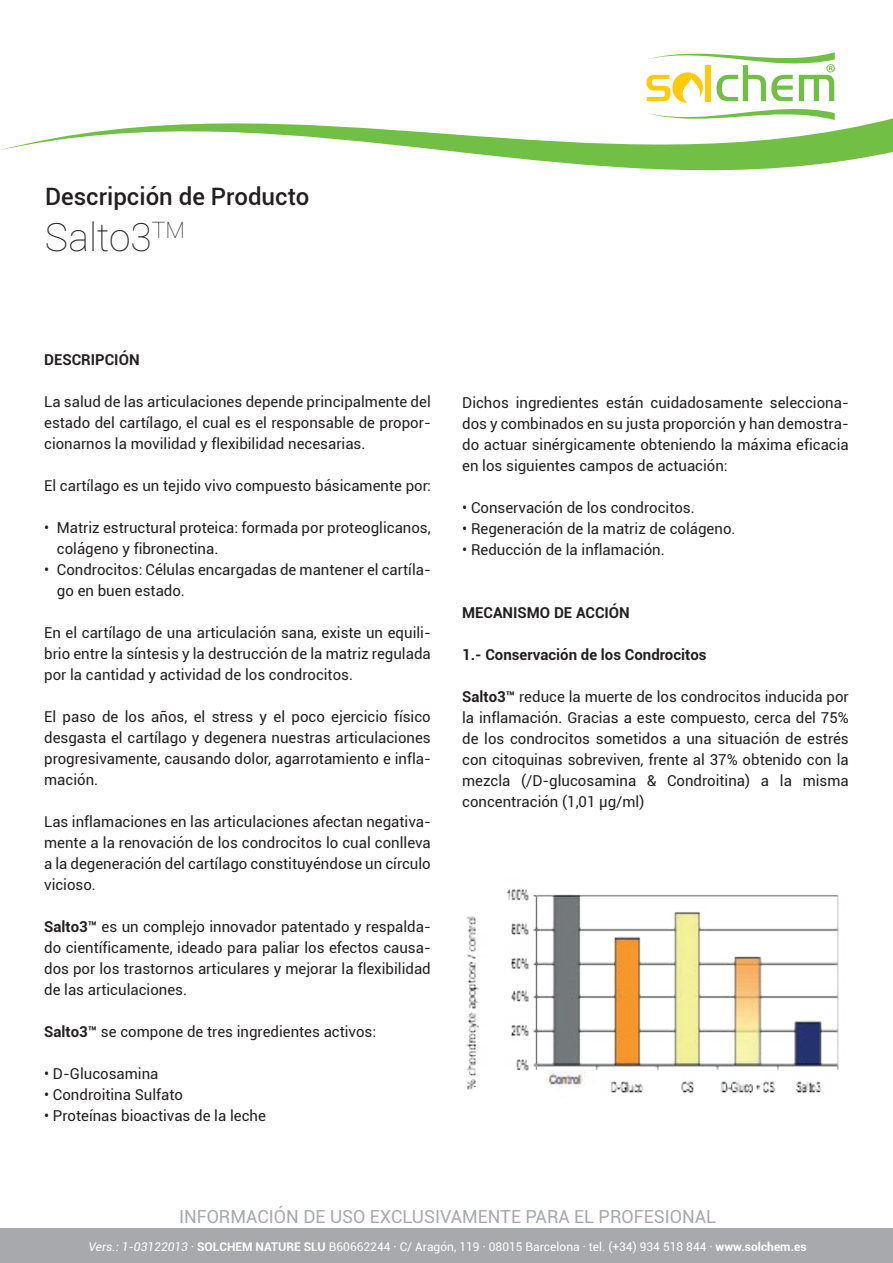
<style>
.page{position:relative;width:893px;height:1263px;background:#fff}
.page>*{position:absolute;margin:0;border:0;box-sizing:border-box;transform-origin:0 0}
.t1{font:100 39px "Roboto";color:#231f20}
.t2{font:500 24px "Roboto";color:#231f20}
.t3{font:18px "Roboto";color:#a8a9ad}
.t4{font:15px/21px "Roboto";color:#231f20;text-align:justify}
.t5{font:700 15px "Roboto";color:#231f20}
.t6{font:12px "Roboto";color:#fff}
.s1{font-weight:700}
.s2{font-style:italic}
</style>
<div class="page">
<svg style="left:648px;top:52px;width:187px;height:20px"></svg>
<div style="left:0;top:1229px;width:893px;height:34px;background:#a8a9ad"></div>
<svg style="left:0;top:72px;width:893px;height:99px"></svg>
<img style="left:466px;top:888px;width:373px;height:205px">
<h2 class="t2" style="left:45px;top:179px;width:266px">Descripción de Producto</h2>
<h1 class="t1" style="left:45px;top:210px;width:141px">Salto3<sup>TM</sup></h1>
<p class="t5" style="left:44px;top:349px;width:97px">DESCRIPCIÓN</p>
<p class="t4" style="left:44px;top:390px;width:388px">La salud de las articulaciones depende principalmente del estado del cartílago, el cual es el responsable de propor&shy;cionarnos la movilidad y flexibilidad necesarias.</p>
<p class="t4" style="left:44px;top:474px;width:388px">El cartílago es un tejido vivo compuesto básicamente por:</p>
<p class="t4" style="left:57px;top:516px;width:375px;text-indent:-13px">• Matriz estructural proteica: formada por proteoglicanos, colágeno y fibronectina.</p>
<p class="t4" style="left:57px;top:558px;width:375px;text-indent:-13px">• Condrocitos: Células encargadas de mantener el cartíla&shy;go en buen estado.</p>
<p class="t4" style="left:44px;top:621px;width:388px">En el cartílago de una articulación sana, existe un equili&shy;brio entre la síntesis y la destrucción de la matriz regulada por la cantidad y actividad de los condrocitos.</p>
<p class="t4" style="left:44px;top:705px;width:388px">El paso de los años, el stress y el poco ejercicio físico desgasta el cartílago y degenera nuestras articulaciones progresivamente, causando dolor, agarrotamiento e infla&shy;mación.</p>
<p class="t4" style="left:44px;top:810px;width:388px">Las inflamaciones en las articulaciones afectan negativa&shy;mente a la renovación de los condrocitos lo cual conlleva a la degeneración del cartílago constituyéndose un círculo vicioso.</p>
<p class="t4" style="left:44px;top:915px;width:388px"><span class="s1">Salto3™</span> es un complejo innovador patentado y respalda&shy;do científicamente, ideado para paliar los efectos causa&shy;dos por los trastornos articulares y mejorar la flexibilidad de las articulaciones.</p>
<p class="t4" style="left:44px;top:1020px;width:334px"><span class="s1">Salto3™</span> se compone de tres ingredientes activos:</p>
<p class="t4" style="left:44px;top:1062px;width:116px">• D-Glucosamina</p>
<p class="t4" style="left:44px;top:1083px;width:140px">• Condroitina Sulfato</p>
<p class="t4" style="left:44px;top:1104px;width:223px">• Proteínas bioactivas de la leche</p>
<p class="t4" style="left:462px;top:391px;width:388px">Dichos ingredientes están cuidadosamente selecciona&shy;dos y combinados en su justa proporción y han demostra&shy;do actuar sinérgicamente obteniendo la máxima eficacia en los siguientes campos de actuación:</p>
<p class="t4" style="left:462px;top:496px;width:234px">• Conservación de los condrocitos.</p>
<p class="t4" style="left:462px;top:517px;width:275px">• Regeneración de la matriz de colágeno.</p>
<p class="t4" style="left:462px;top:538px;width:204px">• Reducción de la inflamación.</p>
<p class="t5" style="left:462px;top:602px;width:169px">MECANISMO DE ACCIÓN</p>
<p class="t5" style="left:462px;top:644px;width:246px">1.- Conservación de los Condrocitos</p>
<p class="t4" style="left:462px;top:685px;width:388px"><span class="s1">Salto3™</span> reduce la muerte de los condrocitos inducida por la inflamación. Gracias a este compuesto, cerca del 75% de los condrocitos sometidos a una situación de estrés con citoquinas sobreviven, frente al 37% obtenido con la mezcla (/D-glucosamina &amp; Condroitina) a la misma concentración (1,01 µg/ml)</p>
<p class="t3" style="left:179px;top:1204px;width:539px">INFORMACIÓN DE USO EXCLUSIVAMENTE PARA EL PROFESIONAL</p>
<p class="t6" style="left:88px;top:1238px;width:720px"><span class="s2">Vers.: 1-03122013</span> · <span class="s1">SOLCHEM NATURE SLU</span> B60662244 · C/ Aragón, 119 · 08015 Barcelona · tel. (+34) 934 518 844 · <span class="s1">www.solchem.es</span></p>
</div>
